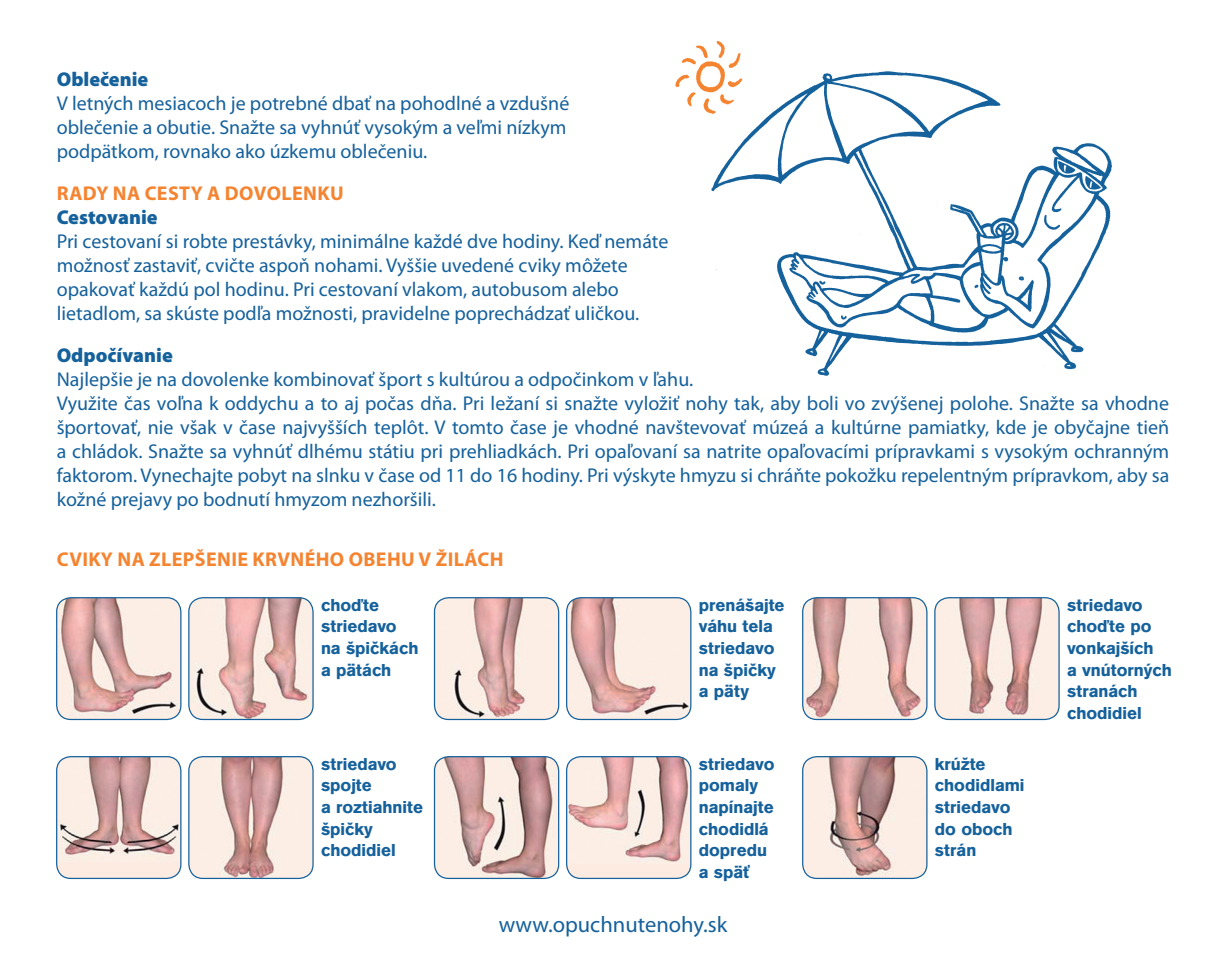
<style>
.page{position:relative;width:1226px;height:964px;background:#fff}
.page>*{position:absolute;margin:0;border:0;box-sizing:border-box;transform-origin:0 0}
.t1{font:22.5px "Myriad Pro";color:#15619c}
.t2{font:20px/24px "Myriad Pro";color:#15619c;text-align:justify}
.t3{font:700 20px "Myriad Pro";letter-spacing:.02em;color:#f58431}
.t4{font:900 20px "Myriad Pro";color:#15619c}
.t5{font:700 18px/21.5px "Accius TEE";color:#15619c}
</style>
<div class="page">
<img style="left:711px;top:71px;width:401px;height:305px">
<img style="left:675px;top:41px;width:98px;height:135px">
<img style="left:57px;top:598px;width:124px;height:121px">
<div style="left:56px;top:597px;width:125px;height:123px;border:1px solid #15619c;border-radius:14px"></div>
<img style="left:803px;top:598px;width:124px;height:121px">
<div style="left:802px;top:597px;width:126px;height:123px;border:1px solid #15619c;border-radius:14px"></div>
<img style="left:189px;top:598px;width:124px;height:121px">
<div style="left:188px;top:597px;width:126px;height:123px;border:1px solid #15619c;border-radius:14px"></div>
<img style="left:935px;top:598px;width:124px;height:121px">
<div style="left:934px;top:597px;width:126px;height:123px;border:1px solid #15619c;border-radius:14px"></div>
<img style="left:434px;top:598px;width:125px;height:121px">
<div style="left:434px;top:597px;width:125px;height:123px;border:1px solid #15619c;border-radius:14px"></div>
<div style="left:57px;top:757px;width:124px;height:121px;background:#fdeae0;border-radius:14px"></div>
<img style="left:57px;top:757px;width:124px;height:101px">
<div style="left:56px;top:756px;width:125px;height:123px;border:1px solid #15619c;border-radius:14px"></div>
<img style="left:567px;top:598px;width:124px;height:121px">
<div style="left:566px;top:597px;width:125px;height:123px;border:1px solid #15619c;border-radius:14px"></div>
<img style="left:189px;top:757px;width:124px;height:121px">
<div style="left:188px;top:756px;width:126px;height:123px;border:1px solid #15619c;border-radius:14px"></div>
<img style="left:434px;top:757px;width:125px;height:121px">
<div style="left:434px;top:756px;width:125px;height:123px;border:1px solid #15619c;border-radius:14px"></div>
<div style="left:567px;top:757px;width:124px;height:121px;background:#fdeae0;border-radius:14px"></div>
<img style="left:567px;top:757px;width:124px;height:106px">
<div style="left:566px;top:756px;width:125px;height:123px;border:1px solid #15619c;border-radius:14px"></div>
<img style="left:803px;top:757px;width:124px;height:121px">
<div style="left:802px;top:756px;width:126px;height:123px;border:1px solid #15619c;border-radius:14px"></div>
<p class="t4" style="left:57px;top:66px;width:93px">Oblečenie</p>
<p class="t2" style="left:57px;top:91px;width:514px">V letných mesiacoch je potrebné dbať na pohodlné a vzdušné</p>
<p class="t2" style="left:57px;top:115px;width:511px">oblečenie a obutie. Snažte sa vyhnúť vysokým a veľmi nízkym</p>
<p class="t2" style="left:57px;top:139px;width:372px">podpätkom, rovnako ako úzkemu oblečeniu.</p>
<p class="t3" style="left:57px;top:180px;width:288px">RADY NA CESTY A DOVOLENKU</p>
<p class="t4" style="left:57px;top:204px;width:102px">Cestovanie</p>
<p class="t2" style="left:57px;top:229px;width:613px">Pri cestovaní si robte prestávky, minimálne každé dve hodiny. Keď nemáte</p>
<p class="t2" style="left:57px;top:253px;width:573px">možnosť zastaviť, cvičte aspoň nohami. Vyššie uvedené cviky môžete</p>
<p class="t2" style="left:57px;top:277px;width:564px">opakovať každú pol hodinu. Pri cestovaní vlakom, autobusom alebo</p>
<p class="t2" style="left:57px;top:301px;width:584px">lietadlom, sa skúste podľa možnosti, pravidelne poprechádzať uličkou.</p>
<p class="t4" style="left:57px;top:342px;width:118px">Odpočívanie</p>
<p class="t2" style="left:57px;top:367px;width:638px">Najlepšie je na dovolenke kombinovať šport s kultúrou a odpočinkom v ľahu.</p>
<p class="t2" style="left:57px;top:391px;width:1114px">Využite čas voľna k oddychu a to aj počas dňa. Pri ležaní si snažte vyložiť nohy tak, aby boli vo zvýšenej polohe. Snažte sa vhodne športovať, nie však v čase najvyšších teplôt. V tomto čase je vhodné navštevovať múzeá a kultúrne pamiatky, kde je obyčajne tieň a chládok. Snažte sa vyhnúť dlhému státiu pri prehliadkách. Pri opaľovaní sa natrite opaľovacími prípravkami s vysokým ochranným faktorom. Vynechajte pobyt na slnku v čase od 11 do 16 hodiny. Pri výskyte hmyzu si chráňte pokožku repelentným prípravkom, aby sa kožné prejavy po bodnutí hmyzom nezhoršili.</p>
<p class="t3" style="left:57px;top:546px;width:448px">CVIKY NA ZLEPŠENIE KRVNÉHO OBEHU V ŽILÁCH</p>
<p class="t5" style="left:321px;top:594px;width:99px">choďte striedavo na špičkách a pätách</p>
<p class="t5" style="left:699px;top:594px;width:87px">prenášajte váhu tela striedavo na špičky a päty</p>
<p class="t5" style="left:1067px;top:594px;width:106px">striedavo choďte po vonkajších<br>a vnútorných stranách chodidiel</p>
<p class="t5" style="left:321px;top:753px;width:104px">striedavo spojte<br>a roztiahnite špičky chodidiel</p>
<p class="t5" style="left:699px;top:753px;width:77px">striedavo pomaly napínajte chodidlá dopredu a späť</p>
<p class="t5" style="left:935px;top:753px;width:91px">krúžte chodidlami striedavo do oboch strán</p>
<p class="t1" style="left:499px;top:910px;width:230px">www.opuchnutenohy.sk</p>
</div>
